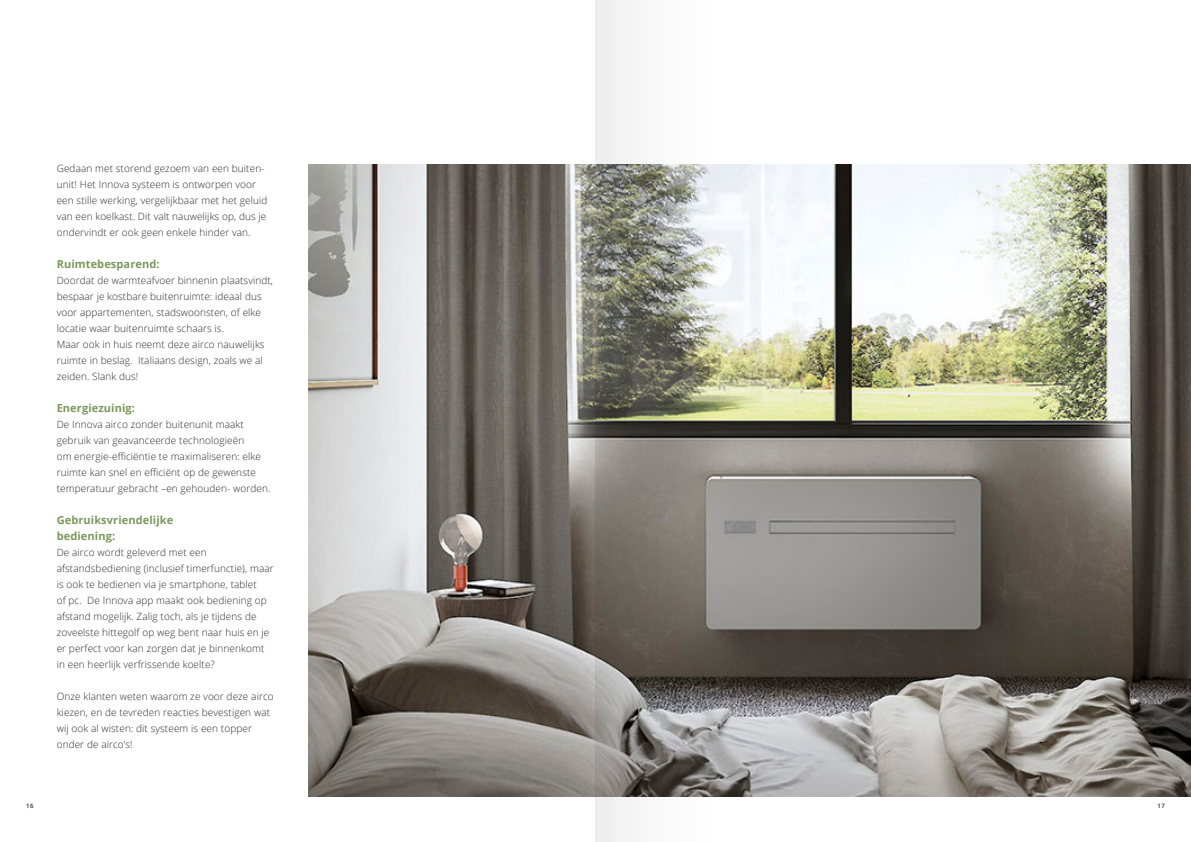
<style>
.page{position:relative;width:1191px;height:842px;background:#fff}
.page>*{position:absolute;margin:0;border:0;box-sizing:border-box;transform-origin:0 0}
.t1{font:700 11px/16px "Open Sans";letter-spacing:.01em;color:#7b975b}
.t2{font:300 10px/16px "Open Sans";letter-spacing:.01em;color:#2b2828}
.t3{font:600 6px "Open Sans";color:#2b2828}
</style>
<div class="page">
<img style="left:308px;top:165px;width:883px;height:632px">
<svg style="left:595px;top:0;width:114px;height:842px"></svg>
<p class="t2" style="left:57px;top:160px;width:212px">Gedaan met storend gezoem van een buiten&shy;unit! Het Innova systeem is ontworpen voor een stille werking, vergelijkbaar met het geluid van een koelkast. Dit valt nauwelijks op, dus je ondervindt er ook geen enkele hinder van.</p>
<p class="t1" style="left:57px;top:256px;width:104px">Ruimtebesparend:</p>
<p class="t2" style="left:57px;top:272px;width:218px">Doordat de warmteafvoer binnenin plaatsvindt, bespaar je kostbare buitenruimte: ideaal dus voor appartementen, stadswoonsten, of elke locatie waar buitenruimte schaars is.<br>Maar ook in huis neemt deze airco nauwelijks ruimte in beslag. Italiaans design, zoals we al zeiden. Slank dus!</p>
<p class="t1" style="left:57px;top:400px;width:80px">Energiezuinig:</p>
<p class="t2" style="left:57px;top:416px;width:215px">De Innova airco zonder buitenunit maakt gebruik van geavanceerde technologieën<br>om energie-efficiëntie te maximaliseren: elke ruimte kan snel en efficiënt op de gewenste temperatuur gebracht –en gehouden- worden.</p>
<p class="t1" style="left:57px;top:512px;width:118px">Gebruiksvriendelijke bediening:</p>
<p class="t2" style="left:57px;top:544px;width:218px">De airco wordt geleverd met een afstandsbediening (inclusief timerfunctie), maar is ook te bedienen via je smartphone, tablet<br>of pc. De Innova app maakt ook bediening op afstand mogelijk. Zalig toch, als je tijdens de zoveelste hittegolf op weg bent naar huis en je er perfect voor kan zorgen dat je binnenkomt in een heerlijk verfrissende koelte?</p>
<p class="t2" style="left:57px;top:688px;width:218px">Onze klanten weten waarom ze voor deze airco kiezen, en de tevreden reacties bevestigen wat wij ook al wisten: dit systeem is een topper onder de airco’s!</p>
<p class="t3" style="left:26px;top:802px;width:9px">16</p>
<p class="t3" style="left:1157px;top:802px;width:9px">17</p>
</div>
